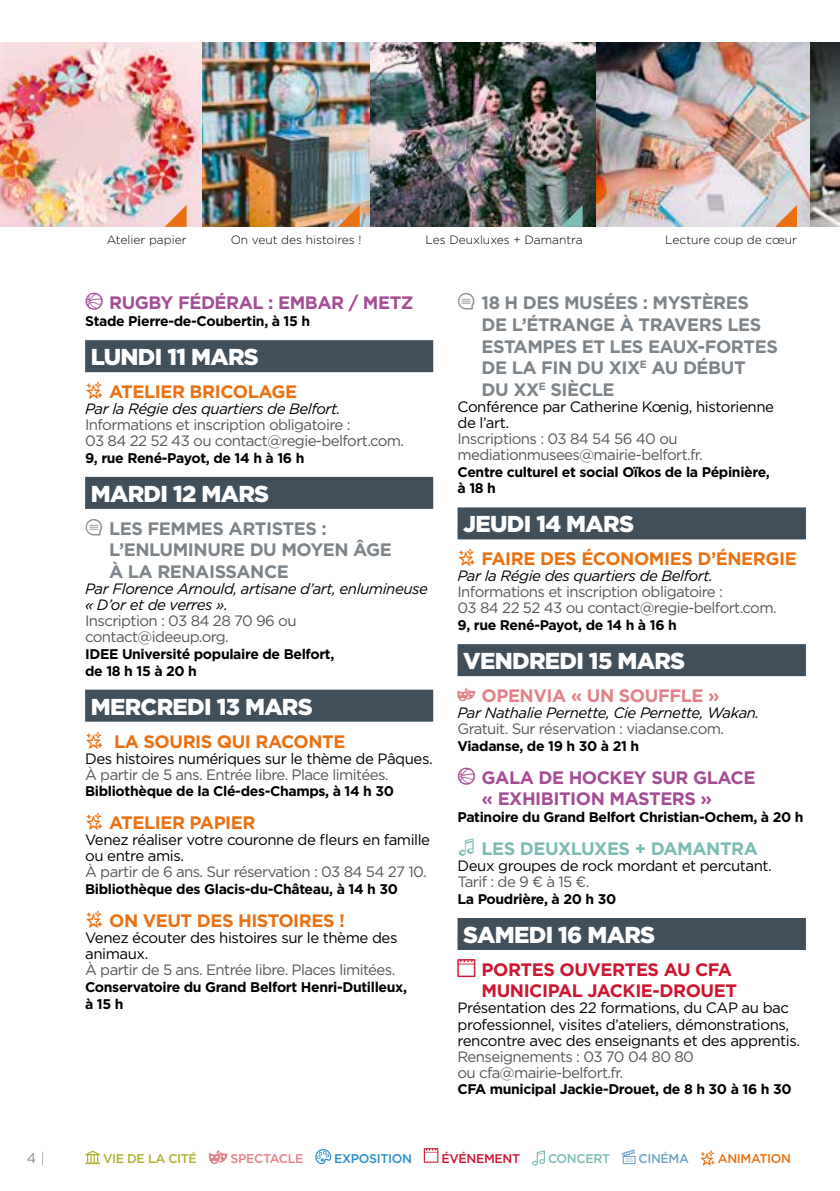
<style>
.page{position:relative;width:840px;height:1191px;background:#fff}
.page>*{position:absolute;margin:0;border:0;box-sizing:border-box;transform-origin:0 0}
.t1{font:900 23px "Gotham";letter-spacing:-.03em;color:#fff}
.t2{font:700 18px/21.6px "Gotham";letter-spacing:-.025em;color:#7d848a}
.t3{font:700 18px "Gotham";letter-spacing:-.025em;color:#ea7112}
.t4{font:700 18px/21.6px "Gotham";letter-spacing:-.025em;color:#a54d95}
.t5{font:700 18px/21.6px "Gotham";letter-spacing:-.025em;color:#cd162f}
.t6{font:700 18px "Gotham";letter-spacing:-.025em;color:#7cbcb4}
.t7{font:700 18px "Gotham";letter-spacing:-.025em;color:#e28189}
.t8{font:15px/16px "Gotham";letter-spacing:-.04em;color:#575756}
.t9{font:15px/16px "Gotham";letter-spacing:-.03em;color:#000}
.t10{font:italic 15px/16px "Gotham";letter-spacing:-.03em;color:#000}
.t11{font:700 14px/16.8px "Gotham";letter-spacing:-.025em;color:#000}
.t12{font:14px "Gotham";color:#828992}
.t13{font:500 12.6px "Gotham";letter-spacing:-.03em;color:#b0b133}
.t14{font:500 12.6px "Gotham";letter-spacing:-.03em;color:#278fcf}
.t15{font:500 12.6px "Gotham";letter-spacing:-.03em;color:#e28189}
.t16{font:500 12.6px "Gotham";letter-spacing:-.03em;color:#cd162f}
.t17{font:500 12.6px "Gotham";letter-spacing:-.03em;color:#ea7112}
.t18{font:500 12.6px "Gotham";letter-spacing:-.03em;color:#7cbcb4}
.t19{font:500 12.6px "Gotham";letter-spacing:-.03em;color:#6fa5c5}
.t20{font:300 12px "Gotham";color:#000}
.s1{font-weight:200;font-style:italic;color:#404f5a}
</style>
<div class="page">
<div style="left:85px;top:340px;width:348px;height:32px;background:#404f5a"></div>
<div style="left:85px;top:477px;width:348px;height:32px;background:#404f5a"></div>
<div style="left:85px;top:689px;width:348px;height:32px;background:#404f5a"></div>
<div style="left:457px;top:507px;width:348px;height:32px;background:#404f5a"></div>
<div style="left:457px;top:644px;width:348px;height:32px;background:#404f5a"></div>
<div style="left:457px;top:918px;width:348px;height:32px;background:#404f5a"></div>
<img style="left:0;top:43px;width:839px;height:184px">
<svg style="left:164px;top:205px;width:22px;height:22px"></svg>
<svg style="left:337px;top:205px;width:22px;height:22px"></svg>
<svg style="left:560px;top:205px;width:22px;height:22px"></svg>
<svg style="left:774px;top:205px;width:22px;height:22px"></svg>
<svg style="left:85px;top:1150px;width:15px;height:14px"></svg>
<svg style="left:209px;top:1150px;width:18px;height:14px"></svg>
<svg style="left:315px;top:1149px;width:16px;height:15px"></svg>
<svg style="left:423px;top:1148px;width:15px;height:14px"></svg>
<svg style="left:532px;top:1150px;width:12px;height:15px"></svg>
<svg style="left:622px;top:1149px;width:13px;height:15px"></svg>
<svg style="left:700px;top:1150px;width:14px;height:15px"></svg>
<p class="t20" style="left:107px;top:232px;width:81px">Atelier papier</p>
<p class="t20" style="left:230px;top:232px;width:132px">On veut des histoires !</p>
<p class="t20" style="left:425px;top:232px;width:158px">Les Deuxluxes + Damantra</p>
<p class="t20" style="left:664px;top:232px;width:133px">Lecture coup de cœur</p>
<p class="t4" style="left:109px;top:292px;width:306px">RUGBY FÉDÉRAL : EMBAR / METZ</p>
<p class="t11" style="left:85px;top:313px;width:226px">Stade Pierre-de-Coubertin, à 15 h</p>
<h1 class="t1" style="left:91px;top:341px;width:169px">LUNDI 11 MARS</h1>
<p class="t3" style="left:109px;top:380px;width:189px">ATELIER BRICOLAGE</p>
<p class="t10" style="left:85px;top:400px;width:257px">Par la Régie des quartiers de Belfort.</p>
<p class="t8" style="left:85px;top:416px;width:320px">Informations et inscription obligatoire :<br>03 84 22 52 43 ou contact@regie-belfort.com.</p>
<p class="t11" style="left:85px;top:449px;width:221px">9, rue René-Payot, de 14 h à 16 h</p>
<h1 class="t1" style="left:91px;top:478px;width:180px">MARDI 12 MARS</h1>
<p class="t2" style="left:109px;top:517px;width:284px">LES FEMMES ARTISTES :<br>L’ENLUMINURE DU MOYEN ÂGE<br>À LA RENAISSANCE</p>
<p class="t10" style="left:85px;top:580px;width:344px">Par Florence Arnould, artisane d’art, enlumineuse « D’or et de verres ».</p>
<p class="t8" style="left:85px;top:612px;width:213px">Inscription : 03 84 28 70 96 ou contact@ideeup.org.</p>
<p class="t11" style="left:85px;top:645px;width:251px">IDEE Université populaire de Belfort, de 18 h 15 à 20 h</p>
<h1 class="t1" style="left:91px;top:690px;width:223px">MERCREDI 13 MARS</h1>
<p class="t3" style="left:114px;top:729px;width:233px">LA SOURIS QUI RACONTE</p>
<p class="t9" style="left:85px;top:750px;width:349px">Des histoires numériques sur le thème de Pâques.</p>
<p class="t8" style="left:85px;top:766px;width:305px">À partir de 5 ans. Entrée libre. Place limitées.</p>
<p class="t11" style="left:85px;top:783px;width:310px">Bibliothèque de la Clé-des-Champs, à 14 h 30</p>
<p class="t3" style="left:109px;top:811px;width:148px">ATELIER PAPIER</p>
<p class="t9" style="left:85px;top:831px;width:346px">Venez réaliser votre couronne de fleurs en famille ou entre amis.</p>
<p class="t8" style="left:85px;top:863px;width:343px">À partir de 6 ans. Sur réservation : 03 84 54 27 10.</p>
<p class="t11" style="left:85px;top:880px;width:314px">Bibliothèque des Glacis-du-Château, à 14 h 30</p>
<p class="t3" style="left:109px;top:908px;width:237px">ON VEUT DES HISTOIRES !</p>
<p class="t9" style="left:85px;top:929px;width:314px">Venez écouter des histoires sur le thème des animaux.</p>
<p class="t8" style="left:85px;top:961px;width:311px">À partir de 5 ans. Entrée libre. Places limitées.</p>
<p class="t11" style="left:85px;top:978px;width:323px">Conservatoire du Grand Belfort Henri-Dutilleux, à 15 h</p>
<p class="t2" style="left:481px;top:292px;width:297px">18 H DES MUSÉES : MYSTÈRES<br>DE L’ÉTRANGE À TRAVERS LES<br>ESTAMPES ET LES EAUX-FORTES<br>DE LA FIN DU XIX<sup>E</sup> AU DÉBUT<br>DU XX<sup>E</sup> SIÈCLE</p>
<p class="t9" style="left:457px;top:398px;width:318px">Conférence par Catherine Kœnig, historienne de l’art.</p>
<p class="t8" style="left:457px;top:430px;width:246px">Inscriptions : 03 84 54 56 40 ou mediationmusees@mairie-belfort.fr.</p>
<p class="t11" style="left:457px;top:463px;width:313px">Centre culturel et social Oïkos de la Pépinière, à 18 h</p>
<h1 class="t1" style="left:463px;top:508px;width:172px">JEUDI 14 MARS</h1>
<p class="t3" style="left:481px;top:547px;width:316px">FAIRE DES ÉCONOMIES D’ÉNERGIE</p>
<p class="t10" style="left:457px;top:567px;width:257px">Par la Régie des quartiers de Belfort.</p>
<p class="t8" style="left:457px;top:583px;width:320px">Informations et inscription obligatoire :<br>03 84 22 52 43 ou contact@regie-belfort.com.</p>
<p class="t11" style="left:457px;top:616px;width:221px">9, rue René-Payot, de 14 h à 16 h</p>
<h1 class="t1" style="left:463px;top:645px;width:223px">VENDREDI 15 MARS</h1>
<p class="t7" style="left:481px;top:683px;width:239px">OPENVIA « UN SOUFFLE »</p>
<p class="t10" style="left:457px;top:704px;width:303px">Par Nathalie Pernette, Cie Pernette, Wakan.</p>
<p class="t8" style="left:457px;top:720px;width:268px">Gratuit. Sur réservation : viadanse.com.</p>
<p class="t11" style="left:457px;top:737px;width:183px">Viadanse, de 19 h 30 à 21 h</p>
<p class="t4" style="left:481px;top:766px;width:275px">GALA DE HOCKEY SUR GLACE « EXHIBITION MASTERS »</p>
<p class="t11" style="left:457px;top:808px;width:347px">Patinoire du Grand Belfort Christian-Ochem, à 20 h</p>
<p class="t6" style="left:481px;top:837px;width:278px">LES DEUXLUXES + DAMANTRA</p>
<p class="t9" style="left:457px;top:857px;width:316px">Deux groupes de rock mordant et percutant.</p>
<p class="t8" style="left:457px;top:873px;width:133px">Tarif : de 9 € à 15 €.</p>
<p class="t11" style="left:457px;top:890px;width:160px">La Poudrière, à 20 h 30</p>
<h1 class="t1" style="left:463px;top:919px;width:193px">SAMEDI 16 MARS</h1>
<p class="t5" style="left:481px;top:958px;width:257px">PORTES OUVERTES AU CFA<br>MUNICIPAL JACKIE-DROUET</p>
<p class="t9" style="left:457px;top:999px;width:344px">Présentation des 22 formations, du CAP au bac professionnel, visites d’ateliers, démonstrations, rencontre avec des enseignants et des apprentis.</p>
<p class="t8" style="left:457px;top:1048px;width:238px">Renseignements : 03 70 04 80 80 ou cfa@mairie-belfort.fr.</p>
<p class="t11" style="left:457px;top:1080px;width:335px">CFA municipal Jackie-Drouet, de 8 h 30 à 16 h 30</p>
<p class="t12" style="left:27px;top:1149px;width:19px">4 <span class="s1">|</span></p>
<p class="t13" style="left:103px;top:1150px;width:95px">VIE DE LA CITÉ</p>
<p class="t15" style="left:230px;top:1150px;width:74px">SPECTACLE</p>
<p class="t14" style="left:334px;top:1150px;width:79px">EXPOSITION</p>
<p class="t16" style="left:441px;top:1150px;width:80px">ÉVÉNEMENT</p>
<p class="t18" style="left:547px;top:1150px;width:64px">CONCERT</p>
<p class="t19" style="left:638px;top:1150px;width:52px">CINÉMA</p>
<p class="t17" style="left:717px;top:1150px;width:75px">ANIMATION</p>
</div>
